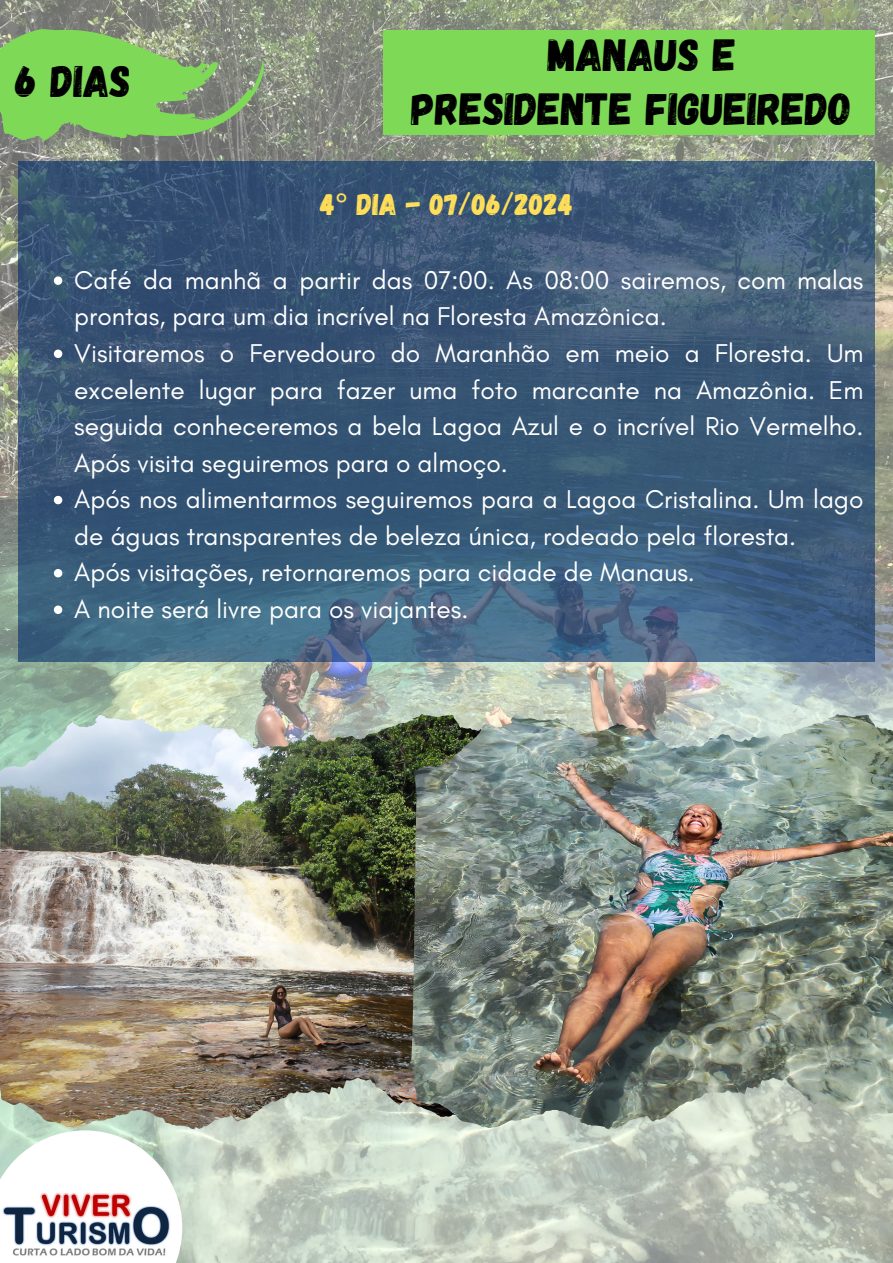
<style>
.page{position:relative;width:893px;height:1263px;background:#fff}
.page>*{position:absolute;margin:0;border:0;box-sizing:border-box;transform-origin:0 0}
.t1{font:45px "Gagalin";color:#000}
.t2{font:44.17px "Gagalin";color:#000}
.t3{font:30px "Gagalin";color:#ffde59}
.t4{font:26.25px/36.6px "Glacial Indifference";color:#fff}
.s1{font-family:"Noto Sans"}
</style>
<div class="page">
<img style="left:0;top:0;width:893px;height:1263px">
<img style="left:0;top:1130px;width:182px;height:133px">
<svg style="left:18px;top:162px;width:857px;height:500px;background:#3b5a78"></svg>
<img style="left:107px;top:714px;width:377px;height:367px">
<img style="left:522px;top:714px;width:371px;height:367px">
<svg style="left:0;top:29px;width:264px;height:112px;background:#82bc66"></svg>
<div style="left:384px;top:30px;width:491px;height:104px;background:#7ed957"></div>
<svg style="left:54px;top:276px;width:8px;height:9px"></svg>
<svg style="left:54px;top:350px;width:8px;height:8px"></svg>
<svg style="left:54px;top:496px;width:8px;height:8px"></svg>
<svg style="left:54px;top:569px;width:8px;height:8px"></svg>
<svg style="left:54px;top:605px;width:8px;height:9px"></svg>
<p class="t2" style="left:16px;top:52px;width:117px">6 DIAS</p>
<p class="t1" style="left:548px;top:26px;width:190px">MANAUS E</p>
<p class="t1" style="left:411px;top:80px;width:442px">PRESIDENTE FIGUEIREDO</p>
<p class="t3" style="left:320px;top:184px;width:254px">4<span class="s1">°</span> DIA - 07/06/2024</p>
<p class="t4" style="left:74px;top:261px;width:790px">Café da manhã a partir das 07:00. As 08:00 sairemos, com malas prontas, para um dia incrível na Floresta Amazônica.</p>
<p class="t4" style="left:74px;top:334px;width:790px;text-align:justify">Visitaremos o Fervedouro do Maranhão em meio a Floresta. Um excelente lugar para fazer uma foto marcante na Amazônia. Em seguida conheceremos a bela Lagoa Azul e o incrível Rio Vermelho.<br>Após visita seguiremos para o almoço.</p>
<p class="t4" style="left:74px;top:481px;width:790px">Após nos alimentarmos seguiremos para a Lagoa Cristalina. Um lago de águas transparentes de beleza única, rodeado pela floresta.</p>
<p class="t4" style="left:74px;top:554px;width:622px">Após visitações, retornaremos para cidade de Manaus.</p>
<p class="t4" style="left:74px;top:590px;width:395px">A noite será livre para os viajantes.</p>
</div>
